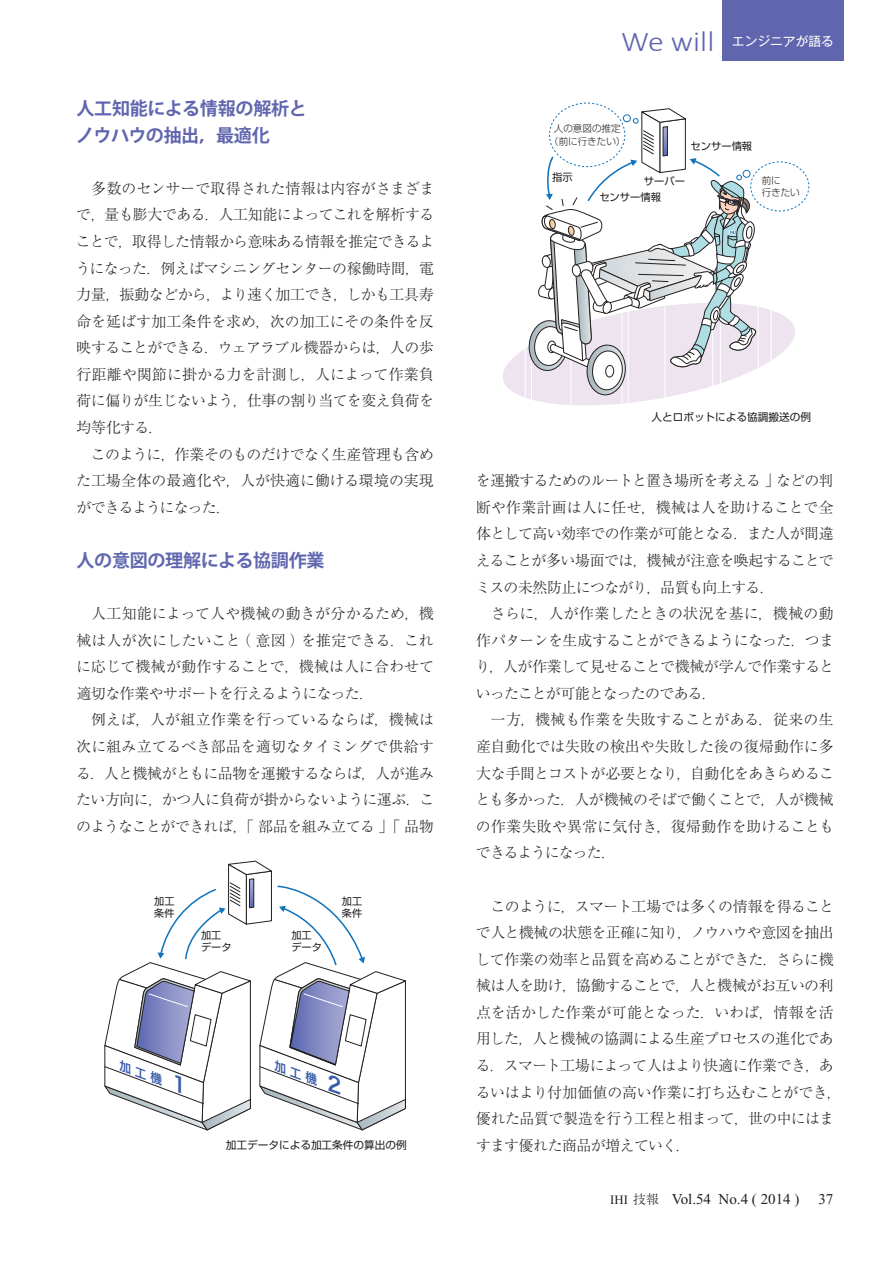
<style>
.page{position:relative;width:893px;height:1263px;background:#fff}
.page>*{position:absolute;margin:0;border:0;box-sizing:border-box;transform-origin:0 0}
.t1{font:300 28.65px "Calibri";color:#6066ae;scale:1.11 1}
.t2{font:700 18px/26.5px "Koz Go Pro";letter-spacing:-.02em;color:#6066ae}
.t3{font:15px "Times New Roman";color:#231f20}
.t4{font:300 14.85px/26.5px "Ryumin Pro";letter-spacing:-.03em;color:#231f20;text-align:justify}
.t5{font:12.75px "Gothic MB101 Pro";color:#fff}
.t6{font:10.65px "Shin Go Pro";color:#231f20}
.t7{font:10.2px/16px "Shin Go Pro";color:#231f20}
.t8{font:10.05px/12.3px "Shin Go Pro";color:#231f20}
.t9{font:300 9.6px/12.5px "Shin Go Pro";color:#231f20}
.s1{font-size:12.75px}
.s2{font-family:"Ryumin Pro";font-weight:300;font-size:12.75px}
</style>
<div class="page">
<div style="left:722px;top:0;width:121px;height:61px;background:#6066ae"></div>
<svg style="left:503px;top:108px;width:296px;height:298px"></svg>
<svg style="left:104px;top:861px;width:302px;height:270px"></svg>
<p class="t2" style="left:76px;top:97px;width:232px">人工知能による情報の解析とノウハウの抽出，最適化</p>
<p class="t4" style="left:76px;top:174px;width:360px;text-indent:15px">多数のセンサーで取得された情報は内容がさまざまで，量も膨大である．人工知能によってこれを解析することで，取得した情報から意味ある情報を推定できるようになった．例えばマシニングセンターの稼働時間，電力量，振動などから，より速く加工でき，しかも工具寿命を延ばす加工条件を求め，次の加工にその条件を反映することができる．ウェアラブル機器からは，人の歩行距離や関節に掛かる力を計測し，人によって作業負荷に偏りが生じないよう，仕事の割り当てを変え負荷を均等化する．</p>
<p class="t4" style="left:76px;top:440px;width:359px;text-indent:15px">このように，作業そのものだけでなく生産管理も含めた工場全体の最適化や，人が快適に働ける環境の実現ができるようになった．</p>
<p class="t2" style="left:76px;top:548px;width:250px">人の意図の理解による協調作業</p>
<p class="t4" style="left:76px;top:599px;width:359px;text-indent:15px">人工知能によって人や機械の動きが分かるため，機械は人が次にしたいこと（意図）を推定できる．これに応じて機械が動作することで，機械は人に合わせて適切な作業やサポートを行えるようになった．</p>
<p class="t4" style="left:76px;top:705px;width:360px;text-indent:15px">例えば，人が組立作業を行っているならば，機械は次に組み立てるべき部品を適切なタイミングで供給する．人と機械がともに品物を運搬するならば，人が進みたい方向に，かつ人に負荷が掛からないように運ぶ．このようなことができれば，「部品を組み立てる」「品物</p>
<p class="t8" style="left:154px;top:893px;width:22px">加工条件</p>
<p class="t8" style="left:201px;top:928px;width:32px">加工データ</p>
<p class="t8" style="left:291px;top:928px;width:32px">加工データ</p>
<p class="t8" style="left:342px;top:893px;width:22px">加工条件</p>
<p class="t6" style="left:226px;top:1136px;width:182px">加工データによる加工条件の算出の例</p>
<h1 class="t1" style="left:621px;top:23px;width:86px">We will</h1>
<p class="t5" style="left:732px;top:31px;width:104px">エンジニアが語る</p>
<p class="t9" style="left:549px;top:121px;width:78px;text-align:center">人の意図の推定（前に行きたい）</p>
<p class="t7" style="left:691px;top:137px;width:63px">センサー情報</p>
<p class="t7" style="left:552px;top:167px;width:22px">指示</p>
<p class="t9" style="left:762px;top:173px;width:40px">前に<br>行きたい</p>
<p class="t7" style="left:599px;top:171px;width:87px;text-indent:45px">サーバーセンサー情報</p>
<p class="t6" style="left:651px;top:408px;width:161px">人とロボットによる協調搬送の例</p>
<p class="t4" style="left:476px;top:466px;width:360px">を運搬するためのルートと置き場所を考える」などの判断や作業計画は人に任せ，機械は人を助けることで全体として高い効率での作業が可能となる．また人が間違えることが多い場面では，機械が注意を喚起することでミスの未然防止につながり，品質も向上する．</p>
<p class="t4" style="left:475px;top:599px;width:360px;text-indent:15px">さらに，人が作業したときの状況を基に，機械の動作パターンを生成することができるようになった．つまり，人が作業して見せることで機械が学んで作業するといったことが可能となったのである．</p>
<p class="t4" style="left:476px;top:705px;width:360px;text-indent:15px">一方，機械も作業を失敗することがある．従来の生産自動化では失敗の検出や失敗した後の復帰動作に多大な手間とコストが必要となり，自動化をあきらめることも多かった．人が機械のそばで働くことで，人が機械の作業失敗や異常に気付き，復帰動作を助けることもできるようになった．</p>
<p class="t4" style="left:475px;top:891px;width:368px;text-align:left;text-indent:15px">このように，スマート工場では多くの情報を得ることで人と機械の状態を正確に知り，ノウハウや意図を抽出して作業の効率と品質を高めることができた．さらに機械は人を助け，協働することで，人と機械がお互いの利点を活かした作業が可能となった．いわば，情報を活用した，人と機械の協調による生産プロセスの進化である．スマート工場によって人はより快適に作業でき，あるいはより付加価値の高い作業に打ち込むことができ，優れた品質で製造を行う工程と相まって，世の中にはますます優れた商品が増えていく．</p>
<p class="t3" style="left:610px;top:1191px;width:191px"><span class="s1">IHI</span> <span class="s2">技報　</span>Vol.54 No.4 ( 2014 )</p>
<p class="t3" style="left:818px;top:1191px;width:16px">37</p>
</div>
